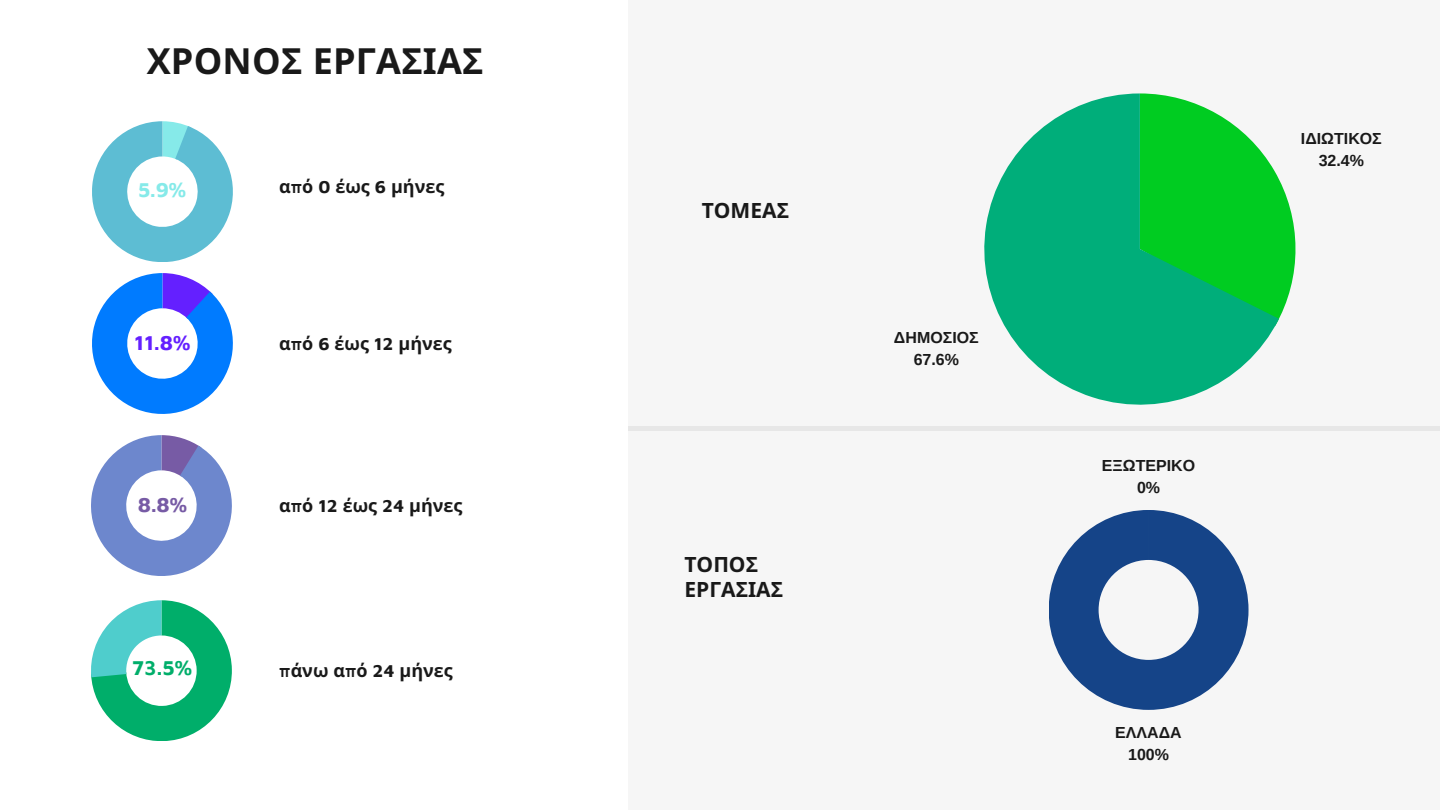
<style>
.page{position:relative;width:1440px;height:810px;background:#fff}
.page>*{position:absolute;margin:0;border:0;box-sizing:border-box;transform-origin:0 0}
.t1{font:700 36px "Noto Sans";letter-spacing:.005em;color:#191919}
.t2{font:700 21px/25px "Noto Sans";color:#191919}
.t3{font:700 21px "Maven Pro";color:#6420ff}
.t4{font:700 21px "Maven Pro";color:#00ae6a}
.t5{font:700 21px "Maven Pro";color:#86eae9}
.t6{font:700 21px "Maven Pro";color:#775ba5}
.t7{font:700 18px "Noto Sans";color:#191919}
.t8{font:700 16px/22.3px "Arimo";color:#191919;text-align:center}
.s1{font-family:"Maven Pro"}
</style>
<div class="page">
<div style="left:628px;top:0;width:812px;height:810px;background:#f6f6f6"></div>
<svg style="left:92px;top:121px;width:141px;height:141px"></svg>
<svg style="left:92px;top:273px;width:141px;height:141px"></svg>
<svg style="left:91px;top:435px;width:141px;height:141px"></svg>
<svg style="left:1049px;top:510px;width:200px;height:200px"></svg>
<svg style="left:1279px;top:179px;width:17px;height:140px"></svg>
<svg style="left:984px;top:93px;width:295px;height:312px;fill:#00ae7a"></svg>
<hr style="left:628px;top:427px;width:812px;height:4px;background:#e7e7e7">
<svg style="left:91px;top:600px;width:141px;height:141px"></svg>
<h1 class="t1" style="left:147px;top:35px;width:338px">ΧΡΟΝΟΣ ΕΡΓΑΣΙΑΣ</h1>
<p class="t5" style="left:138px;top:177px;width:50px">5.9%</p>
<p class="t7" style="left:279px;top:174px;width:167px">α<span class="s1">π</span>ό <span class="s1">0</span> έως <span class="s1">6</span> μήνες</p>
<p class="t3" style="left:135px;top:330px;width:57px">11.8%</p>
<p class="t7" style="left:279px;top:330px;width:174px">α<span class="s1">π</span>ό <span class="s1">6</span> έως <span class="s1">12</span> μήνες</p>
<p class="t6" style="left:138px;top:492px;width:51px">8.8%</p>
<p class="t7" style="left:279px;top:492px;width:185px">α<span class="s1">π</span>ό <span class="s1">12</span> έως <span class="s1">24</span> μήνες</p>
<p class="t4" style="left:132px;top:655px;width:62px">73.5%</p>
<p class="t7" style="left:279px;top:657px;width:175px"><span class="s1">π</span>άνω α<span class="s1">π</span>ό <span class="s1">24</span> μήνες</p>
<p class="t2" style="left:702px;top:198px;width:89px">ΤΟΜΕΑΣ</p>
<p class="t2" style="left:684px;top:551px;width:100px">ΤΟΠΟΣ<br>ΕΡΓΑΣΙΑΣ</p>
<p class="t8" style="left:894px;top:326px;width:86px">ΔΗΜΟΣΙΟΣ<br>67.6%</p>
<p class="t8" style="left:1301px;top:127px;width:82px">ΙΔΙΩΤΙΚΟΣ<br>32.4%</p>
<p class="t8" style="left:1102px;top:454px;width:95px">ΕΞΩΤΕΡΙΚΟ<br>0%</p>
<p class="t8" style="left:1115px;top:721px;width:68px">ΕΛΛΑΔΑ<br>100%</p>
</div>
